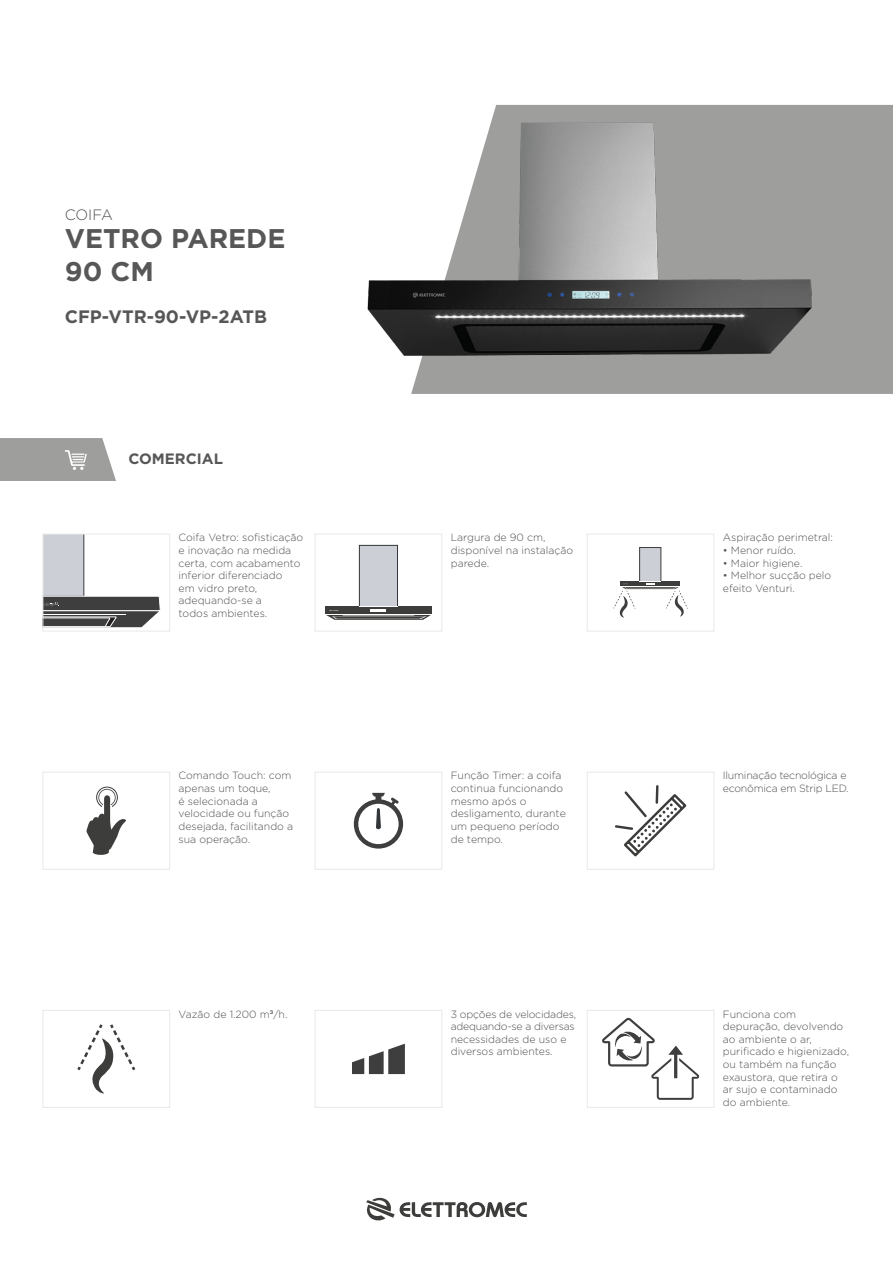
<style>
.page{position:relative;width:893px;height:1263px;background:#fff}
.page>*{position:absolute;margin:0;border:0;box-sizing:border-box;transform-origin:0 0}
.t1{font:700 27px "Gotham";color:#585758}
.t2{font:700 18px "Gotham";color:#585758}
.t3{font:700 15px "Gotham";color:#575757}
.t4{font:300 15px "Gotham";letter-spacing:-.01em;color:#505254}
.t5{font:300 10.5px/12.6px "Gotham";color:#4f5153}
.t6{font:300 10.5px/12.6px "Gotham";letter-spacing:-.02em;color:#4f5153}
.s1{font-family:"Arial";font-weight:400}
</style>
<div class="page">
<div style="left:411px;top:105px;width:482px;height:289px;background:#9e9e9c"></div>
<svg style="left:0;top:438px;width:116px;height:43px;background:#a6a6a4"></svg>
<svg style="left:366px;top:1197px;width:161px;height:24px"></svg>
<svg style="left:87px;top:787px;width:39px;height:68px"></svg>
<div style="left:43px;top:772px;width:127px;height:98px;border:1px solid #e8e9e7"></div>
<svg style="left:354px;top:793px;width:49px;height:55px"></svg>
<div style="left:315px;top:772px;width:127px;height:98px;border:1px solid #e8e9e7"></div>
<svg style="left:77px;top:1024px;width:58px;height:70px"></svg>
<div style="left:43px;top:1010px;width:127px;height:98px;border:1px solid #e8e9e7"></div>
<svg style="left:352px;top:1044px;width:53px;height:30px"></svg>
<div style="left:315px;top:1010px;width:127px;height:98px;border:1px solid #e8e9e7"></div>
<svg style="left:615px;top:785px;width:72px;height:72px"></svg>
<div style="left:587px;top:772px;width:127px;height:98px;border:1px solid #e8e9e7"></div>
<div style="left:359px;top:545px;width:39px;height:62px;background:#ccd0d6;border:1px solid #333638"></div>
<div style="left:325px;top:606px;width:107px;height:8px;background:#3d3e3b"></div>
<hr style="left:359px;top:606px;width:38px;height:1px;background:#fff">
<hr style="left:371px;top:609px;width:15px;height:3px;background:#fff">
<svg style="left:326px;top:610px;width:105px;height:10px"></svg>
<hr style="left:342px;top:615px;width:72px;height:1px;background:#fff">
<div style="left:315px;top:534px;width:127px;height:97px;border:1px solid #e8e9e7"></div>
<svg style="left:602px;top:1018px;width:97px;height:82px"></svg>
<div style="left:587px;top:1010px;width:127px;height:98px;border:1px solid #e8e9e7"></div>
<div style="left:639px;top:547px;width:22px;height:35px;background:#ccd0d6;border:1px solid #3d3c3b"></div>
<hr style="left:621px;top:582px;width:59px;height:4px;background:#3d3e3b">
<svg style="left:613px;top:583px;width:75px;height:35px"></svg>
<hr style="left:630px;top:587px;width:40px;height:1px;background:#fff">
<div style="left:587px;top:534px;width:127px;height:97px;border:1px solid #e8e9e7"></div>
<svg style="left:45px;top:536px;width:116px;height:92px"></svg>
<div style="left:43px;top:534px;width:127px;height:97px;border:1px solid #e8e9e7"></div>
<img style="left:367px;top:120px;width:449px;height:244px">
<p class="t4" style="left:65px;top:207px;width:50px">COIFA</p>
<p class="t1" style="left:65px;top:223px;width:222px">VETRO PAREDE</p>
<p class="t1" style="left:65px;top:256px;width:91px">90 CM</p>
<p class="t2" style="left:65px;top:306px;width:204px">CFP-VTR-90-VP-2ATB</p>
<h3 class="t3" style="left:128px;top:450px;width:96px">COMERCIAL</h3>
<p class="t5" style="left:179px;top:531px;width:126px">Coifa Vetro: sofisticação e inovação na medida certa, com acabamento inferior diferenciado<br>em vidro preto, adequando-se a<br>todos ambientes.</p>
<p class="t5" style="left:451px;top:531px;width:124px">Largura de 90 cm, disponível na instalação parede.</p>
<p class="t5" style="left:179px;top:769px;width:116px">Comando Touch: com apenas um toque,<br>é selecionada a velocidade ou função desejada, facilitando a sua operação.</p>
<p class="t5" style="left:451px;top:769px;width:117px">Função Timer: a coifa continua funcionando mesmo após o desligamento, durante um pequeno período de tempo.</p>
<p class="t5" style="left:179px;top:1007px;width:110px">Vazão de 1.200 m<span class="s1">³</span>/h.</p>
<p class="t6" style="left:451px;top:1007px;width:127px">3 opções de velocidades, adequando-se a diversas necessidades de uso e diversos ambientes.</p>
<p class="t5" style="left:723px;top:531px;width:112px">Aspiração perimetral:</p>
<p class="t5" style="left:723px;top:544px;width:74px">• Menor ruído.</p>
<p class="t5" style="left:723px;top:556px;width:81px">• Maior higiene.</p>
<p class="t5" style="left:723px;top:569px;width:110px">• Melhor sucção pelo efeito Venturi.</p>
<p class="t6" style="left:723px;top:769px;width:127px">Iluminação tecnológica e econômica em Strip LED.</p>
<p class="t5" style="left:723px;top:1007px;width:128px">Funciona com depuração, devolvendo ao ambiente o ar, purificado e higienizado, ou também na função</p>
<p class="t5" style="left:723px;top:1070px;width:116px;text-align:justify">exaustora, que retira o ar sujo e contaminado do ambiente.</p>
</div>
